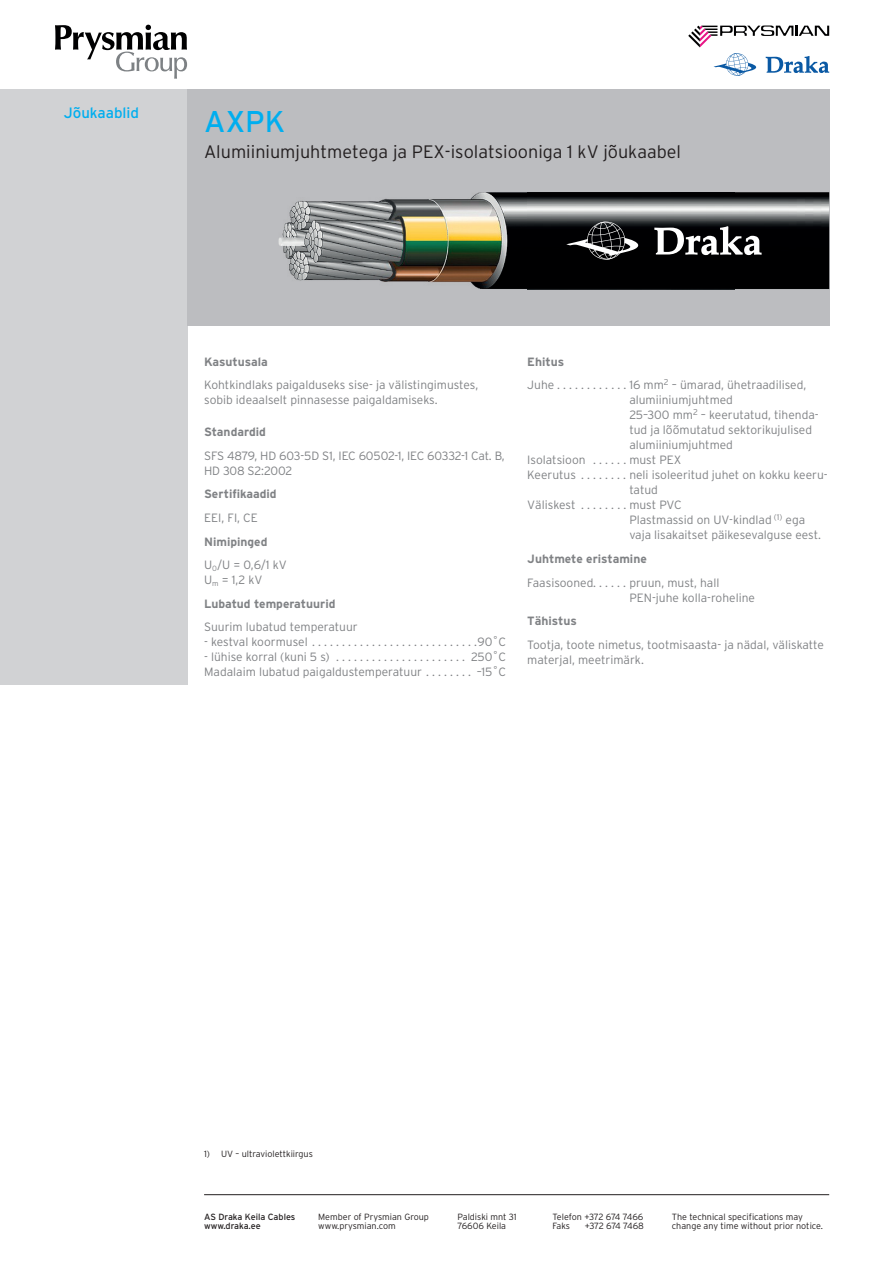
<style>
.page{position:relative;width:893px;height:1263px;background:#fff}
.page>*{position:absolute;margin:0;border:0;box-sizing:border-box;transform-origin:0 0}
.t1{font:30px "Interstate";color:#00aeef}
.t2{font:300 18px "Interstate";color:#231f20}
.t3{font:15px "Interstate";color:#00aeef}
.t4{font:300 12px/15px "Interstate";color:#808285}
.t5{font:700 12px/23.5px "Interstate";color:#808285}
.t6{font:300 9px/9px "Interstate";color:#231f20}
.t7{font:9px/9px "Interstate";color:#231f20}
.t8{font:300 9px/9px "Interstate";letter-spacing:-.02em;color:#231f20}
.t9{font:300 9px "Interstate";letter-spacing:-.04em;color:#231f20}
.s1{font-weight:700}
.s2{font-weight:300}
</style>
<div class="page">
<div style="left:0;top:89px;width:187px;height:596px;background:#d1d2d4"></div>
<div style="left:187px;top:89px;width:642px;height:237px;background:#bcbdc0"></div>
<img style="left:279px;top:192px;width:248px;height:97px">
<img style="left:829px;top:192px;width:1px;height:97px">
<img style="left:527px;top:192px;width:302px;height:97px">
<img style="left:672px;top:192px;width:62px;height:97px">
<svg style="left:566px;top:222px;width:72px;height:38px;background:#373739"></svg>
<svg style="left:654px;top:226px;width:108px;height:29px;background:#626263"></svg>
<svg style="left:713px;top:53px;width:43px;height:23px"></svg>
<svg style="left:766px;top:56px;width:63px;height:17px"></svg>
<svg style="left:688px;top:26px;width:141px;height:21px"></svg>
<svg style="left:55px;top:25px;width:132px;height:54px"></svg>
<hr style="left:204px;top:1194px;width:625px;height:1px;background:#231f20">
<p class="t3" style="left:64px;top:108px;width:77px">Jõukaablid</p>
<h1 class="t1" style="left:204px;top:110px;width:83px">AXPK</h1>
<h2 class="t2" style="left:204px;top:145px;width:478px">Alumiiniumjuhtmetega ja PEX-isolatsiooniga 1 kV jõukaabel</h2>
<p class="t5" style="left:204px;top:351px;width:65px">Kasutusala</p>
<p class="t4" style="left:204px;top:379px;width:276px">Kohtkindlaks paigalduseks sise- ja välistingimustes, sobib ideaalselt pinnasesse paigaldamiseks.</p>
<p class="t5" style="left:204px;top:421px;width:63px">Standardid</p>
<p class="t4" style="left:204px;top:449px;width:302px">SFS 4879, HD 603-5D S1, IEC 60502-1, IEC 60332-1 Cat. B,<br>HD 308 S2:2002</p>
<p class="t5" style="left:204px;top:483px;width:74px">Sertifikaadid</p>
<p class="t4" style="left:204px;top:511px;width:55px">EEI, FI, CE</p>
<p class="t4" style="left:204px;top:531px;width:84px;line-height:23.5px"><span class="s1">Nimipinged<br></span>U<sub>0</sub>/U = 0,6/1 kV</p>
<p class="t5" style="left:204px;top:569px;width:133px"><span class="s2">U</span><sub>m</sub> <span class="s2">= 1,2 kV<br></span>Lubatud temperatuurid</p>
<p class="t4" style="left:204px;top:620px;width:155px">Suurim lubatud temperatuur</p>
<p class="t4" style="left:204px;top:635px;width:303px">- kestval koormusel . . . . . . . . . . . . . . . . . . . . . . . . . . . .90˚C</p>
<p class="t4" style="left:204px;top:650px;width:303px">- lühise korral (kuni 5 s) . . . . . . . . . . . . . . . . . . . . . . 250˚C<br>Madalaim lubatud paigaldustemperatuur . . . . . . . . –15˚C</p>
<p class="t4" style="left:527px;top:351px;width:280px;line-height:23.5px"><span class="s1">Ehitus<br></span>Juhe . . . . . . . . . . . . 16 mm<sup>2</sup> – ümarad, ühetraadilised,</p>
<p class="t4" style="left:629px;top:394px;width:105px">alumiiniumjuhtmed</p>
<p class="t4" style="left:629px;top:409px;width:191px">25–300 mm<sup>2</sup> – keerutatud, tihenda-</p>
<p class="t4" style="left:629px;top:424px;width:184px">tud ja lõõmutatud sektorikujulised</p>
<p class="t4" style="left:629px;top:439px;width:105px">alumiiniumjuhtmed</p>
<p class="t4" style="left:527px;top:454px;width:156px">Isolatsioon . . . . . . must PEX</p>
<p class="t4" style="left:527px;top:469px;width:302px">Keerutus . . . . . . . . neli isoleeritud juhet on kokku keeru-</p>
<p class="t4" style="left:629px;top:484px;width:30px">tatud</p>
<p class="t4" style="left:527px;top:499px;width:156px">Väliskest . . . . . . . . must PVC</p>
<p class="t4" style="left:629px;top:514px;width:177px">Plastmassid on UV-kindlad <sup>(1)</sup> ega</p>
<p class="t4" style="left:629px;top:529px;width:193px">vaja lisakaitset päikesevalguse eest.</p>
<p class="t5" style="left:527px;top:548px;width:121px">Juhtmete eristamine</p>
<p class="t4" style="left:629px;top:576px;width:127px;text-indent:-102px">Faasisooned. . . . . . pruun, must, hall<br>PEN-juhe kolla-roheline</p>
<p class="t5" style="left:527px;top:610px;width:51px">Tähistus</p>
<p class="t4" style="left:527px;top:638px;width:298px">Tootja, toote nimetus, tootmisaasta- ja nädal, väliskatte materjal, meetrimärk.</p>
<p class="t6" style="left:204px;top:1150px;width:110px">1) UV – ultraviolettkiirgus</p>
<p class="t7" style="left:204px;top:1213px;width:93px">AS Draka Keila Cables www.draka.ee</p>
<p class="t6" style="left:318px;top:1213px;width:112px">Member of Prysmian Group www.prysmian.com</p>
<p class="t6" style="left:458px;top:1213px;width:61px">Paldiski mnt 31<br>76606 Keila</p>
<p class="t8" style="left:552px;top:1213px;width:92px">Telefon +372 674 7466<br>Faks</p>
<p class="t9" style="left:585px;top:1222px;width:61px">+372 674 7468</p>
<p class="t6" style="left:672px;top:1213px;width:153px">The technical specifications may change any time without prior notice.</p>
</div>
